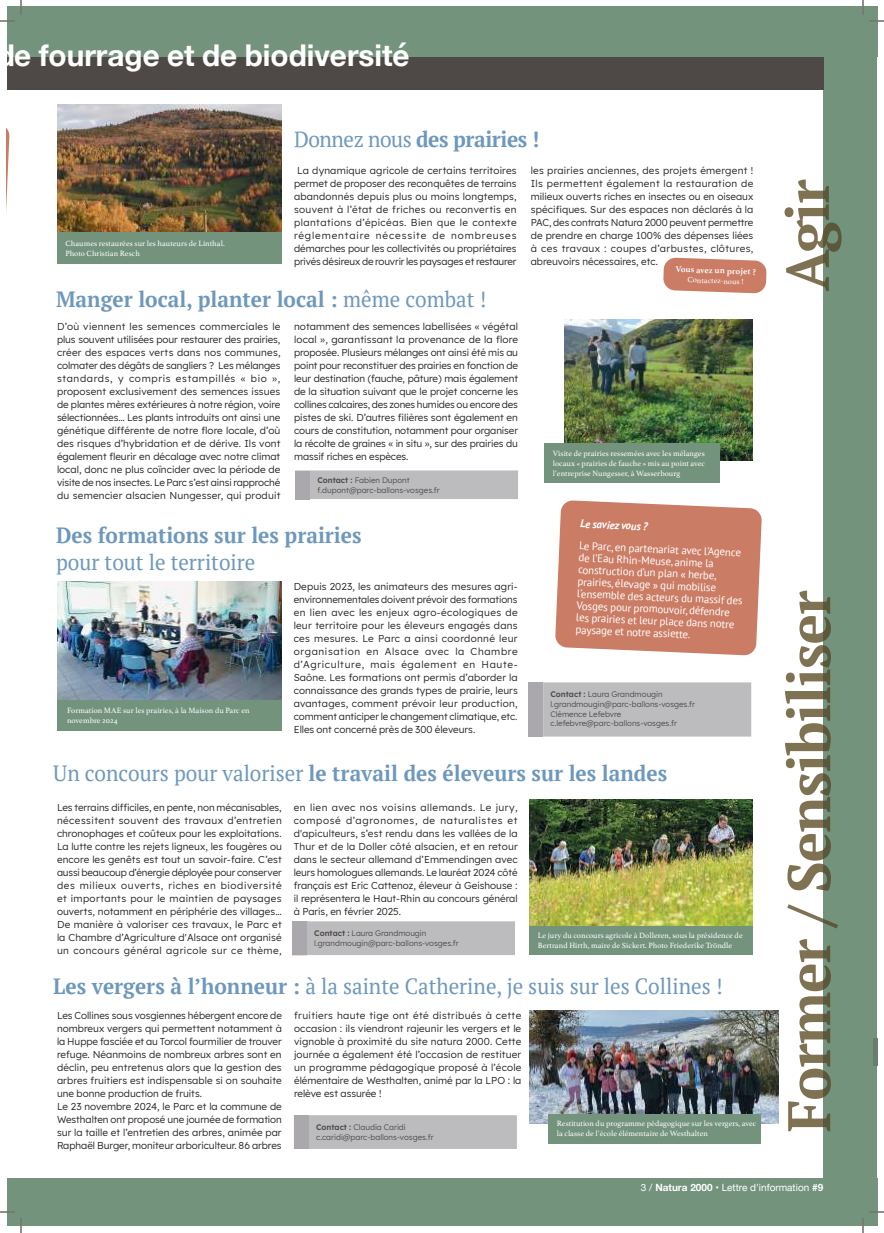
<style>
.page{position:relative;width:884px;height:1233px;background:#fff}
.page>*{position:absolute;margin:0;border:0;box-sizing:border-box;transform-origin:0 0}
.t1{font:700 60px "PT Serif";letter-spacing:-.02em;color:#7e7253;scale:.95 1}
.t2{font:700 30px "Helvetica Neue";color:#fff}
.t3{font:700 22px "PT Serif";color:#6d98bc;scale:.95 1}
.t4{font:22px "PT Serif";color:#6d98bc;scale:.95 1}
.t5{font:700 22px "PT Serif";letter-spacing:-.02em;color:#6d98bc;scale:.95 1}
.t6{font:11px/12px "PT Sans";color:#fff}
.t7{font:italic 700 11px "PT Sans";color:#fff}
.t8{font:10px/13px "Lexend";color:#241f1f;text-align:justify}
.t9{font:10px/13px "Lexend";letter-spacing:.02em;color:#241f1f;text-align:center}
.t10{font:10px "Helvetica Neue";color:#fff}
.t11{font:700 9px "Athelas";color:#fff}
.t12{font:8px/10px "Athelas";letter-spacing:.01em;color:#fff}
.t13{font:8px/9.6px "Lexend";color:#4e4947}
.s1{font-weight:400}
.s2{font-weight:600}
.s3{font-weight:700}
</style>
<div class="page">
<div style="left:824px;top:57px;width:53px;height:1138px;background:#73937d"></div>
<div style="left:7px;top:7px;width:870px;height:50px;background:#73937d"></div>
<div style="left:7px;top:1178px;width:870px;height:48px;background:#73937d"></div>
<div style="left:7px;top:57px;width:816px;height:33px;background:#4e4947"></div>
<svg style="left:7px;top:129px;width:3px;height:60px"></svg>
<hr style="left:873px;top:1038px;width:4px;height:28px;background:#687e6e">
<div style="left:57px;top:694px;width:225px;height:37px;background:#73937d"></div>
<div style="left:309px;top:1115px;width:208px;height:34px;background:#bcbcbf"></div>
<div style="left:295px;top:470px;width:223px;height:29px;background:#bcbcbf"></div>
<div style="left:528px;top:682px;width:223px;height:54px;background:#bcbcbf"></div>
<div style="left:294px;top:1115px;width:15px;height:34px;background:#aaa8ac"></div>
<div style="left:295px;top:471px;width:15px;height:28px;background:#aaa8ac"></div>
<div style="left:529px;top:682px;width:14px;height:54px;background:#aaa8ac"></div>
<img style="left:57px;top:105px;width:225px;height:127px">
<div style="left:57px;top:232px;width:225px;height:32px;background:#73937d"></div>
<img style="left:57px;top:581px;width:225px;height:118px">
<img style="left:564px;top:320px;width:189px;height:141px">
<div style="left:544px;top:443px;width:176px;height:39px;background:#73937d"></div>
<svg style="left:663px;top:257px;width:104px;height:36px;background:#d28d7a"></svg>
<svg style="left:555px;top:500px;width:207px;height:155px;background:#cf8671"></svg>
<img style="left:529px;top:799px;width:224px;height:127px">
<div style="left:292px;top:921px;width:223px;height:35px;background:#bcbcbf"></div>
<div style="left:292px;top:921px;width:15px;height:34px;background:#aaa8ac"></div>
<div style="left:529px;top:926px;width:224px;height:29px;background:#73937d"></div>
<img style="left:529px;top:1010px;width:250px;height:113px">
<div style="left:548px;top:1114px;width:213px;height:30px;background:#73937d"></div>
<svg style="left:0;top:1211px;width:15px;height:1px"></svg>
<svg style="left:869px;top:1211px;width:15px;height:1px"></svg>
<svg style="left:0;top:0;width:22px;height:22px"></svg>
<svg style="left:20px;top:1218px;width:2px;height:15px"></svg>
<svg style="left:862px;top:0;width:22px;height:22px"></svg>
<svg style="left:862px;top:1218px;width:2px;height:15px"></svg>
<h2 class="t2" style="left:-4px;top:31px;width:415px">de fourrage et de biodiversité</h2>
<p class="t12" style="left:65px;top:238px;width:161px">Chaumes restaurées sur les hauteurs de Linthal.<br>Photo Christian Resch</p>
<h3 class="t5" style="left:294px;top:125px;width:260px"><span class="s1">Donnez nous</span> des prairies !</h3>
<p class="t9" style="left:294px;top:163px;width:224px">La dynamique agricole de certains territoires permet de proposer des reconquêtes de terrains abandonnés depuis plus ou moins longtemps, souvent à l’état de friches ou reconvertis en plantations d’épicéas. Bien que le contexte réglementaire nécessite de nombreuses démarches pour les collectivités ou propriétaires privés désireux de rouvrir les paysages et restaurer</p>
<p class="t8" style="left:531px;top:163px;width:224px">les prairies anciennes, des projets émergent !<br>Ils permettent également la restauration de milieux ouverts riches en insectes ou en oiseaux spécifiques. Sur des espaces non déclarés à la PAC, des contrats Natura 2000 peuvent permettre de prendre en charge 100% des dépenses liées à ces travaux : coupes d’arbustes, clôtures, abreuvoirs nécessaires, etc.</p>
<p class="t11" style="left:676px;top:261px;width:82px;rotate:2deg">Vous avez un projet ?</p>
<p class="t12" style="left:688px;top:274px;width:57px;rotate:2deg">Contactez-nous !</p>
<h3 class="t3" style="left:56px;top:284px;width:454px">Manger local, planter local : <span class="s1">même combat !</span></h3>
<p class="t8" style="left:57px;top:319px;width:225px">D’où viennent les semences commerciales le plus souvent utilisées pour restaurer des prairies, créer des espaces verts dans nos communes, colmater des dégâts de sangliers ? Les mélanges standards, y compris estampillés « bio », proposent exclusivement des semences issues de plantes mères extérieures à notre région, voire sélectionnées… Les plants introduits ont ainsi une génétique différente de notre flore locale, d’où des risques d’hybridation et de dérive. Ils vont également fleurir en décalage avec notre climat local, donc ne plus coïncider avec la période de visite de nos insectes. Le Parc s’est ainsi rapproché du semencier alsacien Nungesser, qui produit</p>
<p class="t8" style="left:294px;top:319px;width:226px">notamment des semences labellisées « végétal local », garantissant la provenance de la flore proposée. Plusieurs mélanges ont ainsi été mis au point pour reconstituer des prairies en fonction de leur destination (fauche, pâture) mais également de la situation suivant que le projet concerne les collines calcaires, des zones humides ou encore des pistes de ski. D’autres filières sont également en cours de constitution, notamment pour organiser la récolte de graines « in situ », sur des prairies du massif riches en espèces.</p>
<p class="t13" style="left:317px;top:475px;width:124px"><span class="s2">Contact :</span> Fabien Dupont f.dupont@parc-ballons-vosges.fr</p>
<h3 class="t3" style="left:56px;top:521px;width:323px">Des formations sur les prairies</h3>
<h3 class="t4" style="left:56px;top:548px;width:211px">pour tout le territoire</h3>
<p class="t12" style="left:67px;top:705px;width:184px">Formation MAE sur les prairies, à la Maison du Parc en novembre 2024</p>
<p class="t8" style="left:294px;top:579px;width:226px">Depuis 2023, les animateurs des mesures agri&shy;environnementales doivent prévoir des formations en lien avec les enjeux agro-écologiques de leur territoire pour les éleveurs engagés dans ces mesures. Le Parc a ainsi coordonné leur organisation en Alsace avec la Chambre d’Agriculture, mais également en Haute-Saône. Les formations ont permis d’aborder la connaissance des grands types de prairie, leurs avantages, comment prévoir leur production, comment anticiper le changement climatique, etc.<br>Elles ont concerné près de 300 éleveurs.</p>
<p class="t12" style="left:553px;top:448px;width:154px;text-align:justify">Visite de prairies ressemées avec les mélanges locaux « prairies de fauche » mis au point avec l’entreprise Nungesser, à Wasserbourg</p>
<p class="t7" style="left:580px;top:516px;width:69px;rotate:2deg">Le saviez vous ?</p>
<p class="t6" style="left:579px;top:540px;width:167px;rotate:2deg">Le Parc, en partenariat avec l’Agence de l’Eau Rhin-Meuse, anime la construction d’un plan « herbe, prairies, élevage » qui mobilise l’ensemble des acteurs du massif des Vosges pour promouvoir, défendre les prairies et leur place dans notre paysage et notre assiette.</p>
<p class="t13" style="left:550px;top:689px;width:146px"><span class="s2">Contact :</span> Laura Grandmougin l.grandmougin@parc-ballons-vosges.fr<br>Clémence Lefebvre c.lefebvre@parc-ballons-vosges.fr</p>
<h3 class="t3" style="left:53px;top:759px;width:648px"><span class="s1">Un concours pour valoriser</span> le travail des éleveurs sur les landes</h3>
<p class="t8" style="left:57px;top:800px;width:226px">Les terrains difficiles, en pente, non mécanisables, nécessitent souvent des travaux d’entretien chronophages et coûteux pour les exploitations.<br>La lutte contre les rejets ligneux, les fougères ou encore les genêts est tout un savoir-faire. C’est aussi beaucoup d’énergie déployée pour conserver des milieux ouverts, riches en biodiversité et importants pour le maintien de paysages ouverts, notamment en périphérie des villages… De manière à valoriser ces travaux, le Parc et la Chambre d’Agriculture d'Alsace ont organisé un concours général agricole sur ce thème,</p>
<p class="t8" style="left:294px;top:800px;width:226px">en lien avec nos voisins allemands. Le jury, composé d’agronomes, de naturalistes et d'apiculteurs, s’est rendu dans les vallées de la Thur et de la Doller côté alsacien, et en retour dans le secteur allemand d’Emmendingen avec leurs homologues allemands. Le lauréat 2024 côté français est Eric Cattenoz, éleveur à Geishouse : il représentera le Haut-Rhin au concours général à Paris, en février 2025.</p>
<p class="t13" style="left:314px;top:928px;width:146px"><span class="s2">Contact :</span> Laura Grandmougin l.grandmougin@parc-ballons-vosges.fr</p>
<p class="t12" style="left:538px;top:930px;width:206px">Le jury du concours agricole à Dolleren, sous la présidence de<br>Bertrand Hirth, maire de Sickert. Photo Friederike Tröndle</p>
<h3 class="t4" style="left:53px;top:972px;width:706px"><span class="s3">Les vergers à l’honneur :</span> à la sainte Catherine, je suis sur les Collines !</h3>
<p class="t8" style="left:57px;top:1008px;width:226px;text-align:left">Les Collines sous vosgiennes hébergent encore de nombreux vergers qui permettent notamment à la Huppe fasciée et au Torcol fourmilier de trouver refuge. Néanmoins de nombreux arbres sont en déclin, peu entretenus alors que la gestion des arbres fruitiers est indispensable si on souhaite une bonne production de fruits.<br>Le 23 novembre 2024, le Parc et la commune de Westhalten ont proposé une journée de formation sur la taille et l’entretien des arbres, animée par Raphaël Burger, moniteur arboriculteur. 86 arbres</p>
<p class="t8" style="left:294px;top:1008px;width:229px">fruitiers haute tige ont été distribués à cette occasion : ils viendront rajeunir les vergers et le vignoble à proximité du site natura 2000. Cette journée a également été l’occasion de restituer un programme pédagogique proposé à l’école élémentaire de Westhalten, animé par la LPO : la relève est assurée !</p>
<p class="t13" style="left:316px;top:1122px;width:119px"><span class="s2">Contact :</span> Claudia Caridi c.caridi@parc-ballons-vosges.fr</p>
<p class="t12" style="left:557px;top:1118px;width:201px">Restitution du programme pédagogique sur les vergers, avec la classe de l’école élémentaire de Westhalten</p>
<h1 class="t1" style="left:768px;top:291px;width:119px;rotate:-90deg">Agir</h1>
<h1 class="t1" style="left:770px;top:1132px;width:572px;rotate:-90deg">Former / Sensibiliser</h1>
<p class="t10" style="left:641px;top:1179px;width:184px">3 / <span class="s3">Natura 2000 •</span> Lettre d'information <span class="s3">#9</span></p>
</div>
